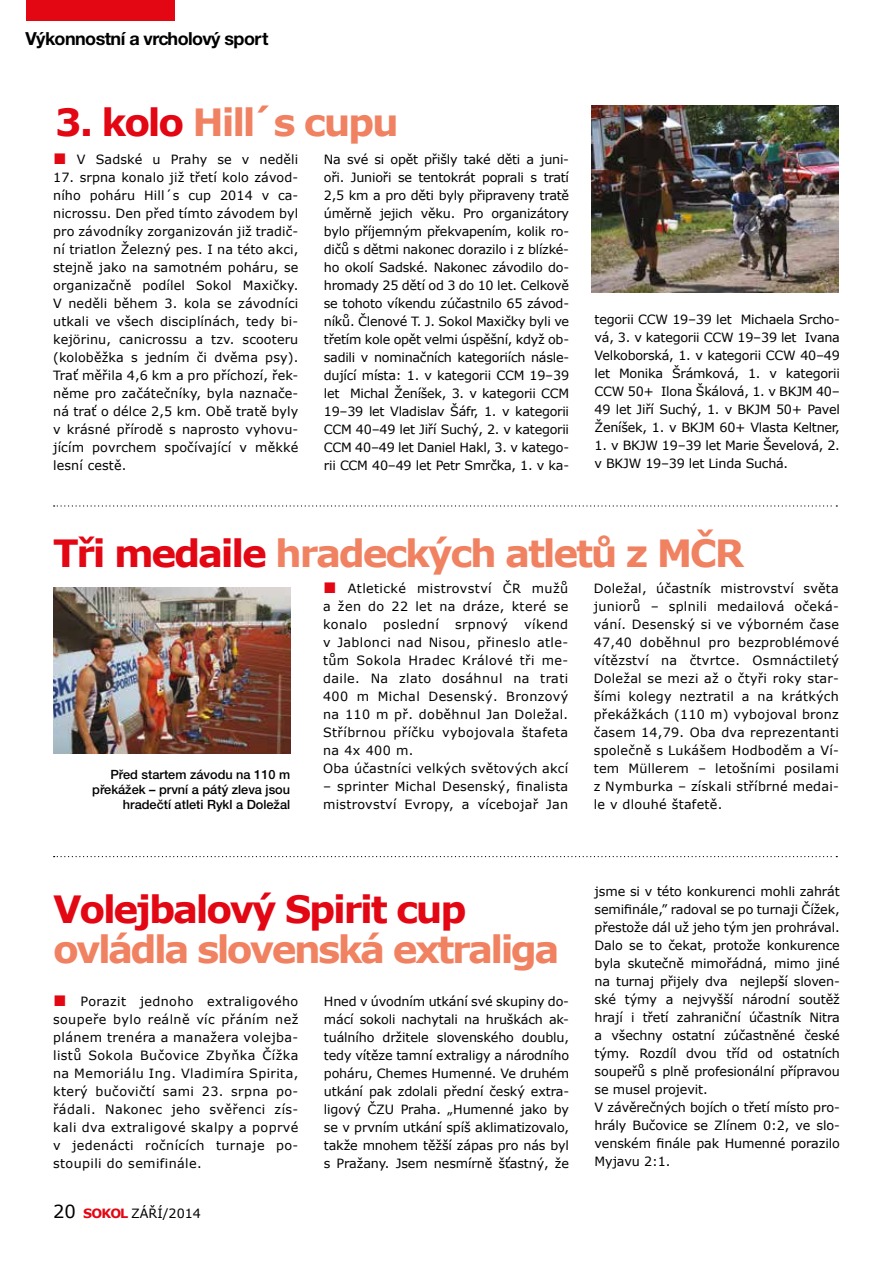
<style>
.page{position:relative;width:893px;height:1263px;background:#fff}
.page>*{position:absolute;margin:0;border:0;box-sizing:border-box;transform-origin:0 0}
.t1{font:700 37.5px "Verdana";letter-spacing:-.06em;color:#f08262}
.t2{font:700 37.5px "Verdana";letter-spacing:-.06em;color:#e30613}
.t3{font:700 18px "Helvetica Neue CE";letter-spacing:-.03em;color:#000}
.t4{font:12.75px/18px "Verdana";letter-spacing:-.01em;color:#000;text-align:justify}
.t5{font:12.75px/18px "Verdana";letter-spacing:.03em;color:#000}
.t6{font:500 12.75px/15.3px "Helvetica Neue CE";color:#000;text-align:right}
.t7{font:12.75px/18px "Verdana";letter-spacing:.02em;color:#000}
.t8{font:12.75px "Verdana";letter-spacing:.01em;color:#000}
.s1{color:#e30613}
.s2{font-family:"Franklin Gothic";font-size:22.5px;color:#e30613}
.s3{font-size:18px}
.s4{font-weight:700;color:#e30613}
</style>
<div class="page">
<div style="left:26px;top:0;width:149px;height:21px;background:#e30613"></div>
<svg style="left:54px;top:856px;width:783px;height:1px"></svg>
<svg style="left:54px;top:505px;width:783px;height:2px"></svg>
<img style="left:53px;top:588px;width:237px;height:165px">
<img style="left:592px;top:105px;width:247px;height:187px">
<h2 class="t3" style="left:26px;top:27px;width:244px">Výkonnostní a vrcholový sport</h2>
<h1 class="t1" style="left:55px;top:96px;width:345px"><span class="s1">3. kolo</span> Hill´s cupu</h1>
<p class="t8" style="left:53px;top:150px;width:247px"><span class="s2">■</span> V Sadské u Prahy se v neděli</p>
<p class="t4" style="left:53px;top:168px;width:247px">17. srpna konalo již třetí kolo závod&shy;ního poháru Hill´s cup 2014 v ca&shy;nicrossu. Den před tímto závodem byl pro závodníky zorganizován již tradič&shy;ní triatlon Železný pes. I na této akci, stejně jako na samotném poháru, se organizačně podílel Sokol Maxičky.<br>V neděli během 3. kola se závodníci utkali ve všech disciplínách, tedy bi&shy;kejörinu, canicrossu a tzv. scooteru (koloběžka s jedním či dvěma psy).<br>Trať měřila 4,6 km a pro příchozí, řek&shy;něme pro začátečníky, byla naznače&shy;ná trať o délce 2,5 km. Obě tratě byly v krásné přírodě s naprosto vyhovu&shy;jícím povrchem spočívající v měkké lesní cestě.</p>
<p class="t4" style="left:324px;top:150px;width:247px">Na své si opět přišly také děti a juni&shy;oři. Junioři se tentokrát poprali s tratí 2,5 km a pro děti byly připraveny tratě úměrně jejich věku. Pro organizátory bylo příjemným překvapením, kolik ro&shy;dičů s dětmi nakonec dorazilo i z blízké&shy;ho okolí Sadské. Nakonec závodilo do&shy;hromady 25 dětí od 3 do 10 let. Celkově se tohoto víkendu zúčastnilo 65 závod&shy;níků. Členové T. J. Sokol Maxičky byli ve třetím kole opět velmi úspěšní, když ob&shy;sadili v nominačních kategoriích násle&shy;dující místa: 1. v kategorii CCM 19–39 let Michal Ženíšek, 3. v kategorii CCM 19–39 let Vladislav Šáfr, 1. v kategorii CCM 40–49 let Jiří Suchý, 2. v kategorii CCM 40–49 let Daniel Hakl, 3. v katego&shy;rii CCM 40–49 let Petr Smrčka, 1. v ka-</p>
<p class="t4" style="left:595px;top:310px;width:247px">tegorii CCW 19–39 let Michaela Srcho&shy;vá, 3. v kategorii CCW 19–39 let Ivana Velkoborská, 1. v kategorii CCW 40–49 let Monika Šrámková, 1. v kategorii CCW 50+ Ilona Škálová, 1. v BKJM 40– 49 let Jiří Suchý, 1. v BKJM 50+ Pavel Ženíšek, 1. v BKJM 60+ Vlasta Keltner,</p>
<p class="t4" style="left:595px;top:436px;width:247px">1. v BKJW 19–39 let Marie Ševelová, 2. v BKJW 19–39 let Linda Suchá.</p>
<h1 class="t1" style="left:53px;top:526px;width:692px"><span class="s1">Tři medaile</span> hradeckých atletů z MČR</h1>
<p class="t6" style="left:92px;top:766px;width:199px">Před startem závodu na 110 m překážek – první a pátý zleva jsou hradečtí atleti Rykl a Doležal</p>
<p class="t4" style="left:323px;top:579px;width:247px"><span class="s2">■</span> Atletické mistrovství ČR mužů a žen do 22 let na dráze, které se konalo</p>
<p class="t5" style="left:323px;top:615px;width:247px;text-indent:201px">víkend v Jablonci nad Nisou, přineslo atle&shy;tům Sokola Hradec Králové tři me&shy;daile. Na zlato dosáhnul na trati<br>400 m Michal Desenský. Bronzový na 110 m př. doběhnul Jan Doležal.<br>Stříbrnou příčku vybojovala štafeta na 4x 400 m.<br>Oba účastníci velkých světových akcí</p>
<p class="t7" style="left:323px;top:777px;width:247px">– sprinter Michal Desenský, finalista mistrovství Evropy, a vícebojař Jan</p>
<p class="t5" style="left:383px;top:615px;width:57px">poslední</p>
<p class="t5" style="left:455px;top:615px;width:55px">srpnový</p>
<p class="t4" style="left:594px;top:579px;width:247px">Doležal, účastník mistrovství světa juniorů – splnili medailová očeká&shy;vání. Desenský si ve výborném čase 47,40 doběhnul pro bezproblémové vítězství na čtvrtce. Osmnáctiletý Doležal se mezi až o čtyři roky star&shy;šími kolegy neztratil a na krátkých překážkách (110 m) vybojoval bronz časem 14,79. Oba dva reprezentanti společně s Lukášem Hodboděm a Ví&shy;tem Müllerem – letošními posilami z Nymburka – získali stříbrné medai&shy;le v dlouhé štafetě.</p>
<h1 class="t2" style="left:53px;top:882px;width:415px">Volejbalový Spirit cup</h1>
<h1 class="t1" style="left:53px;top:923px;width:508px">ovládla slovenská extraliga</h1>
<p class="t4" style="left:53px;top:992px;width:247px"><span class="s2">■</span> Porazit jednoho extraligového soupeře bylo reálně víc přáním než plánem trenéra a manažera volejba&shy;listů Sokola Bučovice Zbyňka Čížka na Memoriálu Ing. Vladimíra Spirita, který bučovičtí sami 23. srpna po&shy;řádali. Nakonec jeho svěřenci zís&shy;kali dva extraligové skalpy a poprvé v jedenácti ročnících turnaje po&shy;stoupili do semifinále.</p>
<p class="t4" style="left:324px;top:992px;width:247px">Hned v úvodním utkání své skupiny do&shy;mácí sokoli nachytali na hruškách ak&shy;tuálního držitele slovenského doublu, tedy vítěze tamní extraligy a národního poháru, Chemes Humenné. Ve druhém utkání pak zdolali přední český extra&shy;ligový ČZU Praha. „Humenné jako by se v prvním utkání spíš aklimatizovalo, takže mnohem těžší zápas pro nás byl s Pražany. Jsem nesmírně šťastný, že</p>
<p class="t4" style="left:53px;top:1205px;width:149px"><span class="s3">20</span> <span class="s4">SOKOL</span> ZÁŘÍ/2014</p>
<p class="t4" style="left:595px;top:882px;width:247px;text-align:left">jsme si v této konkurenci mohli zahrát semifinále,” radoval se po turnaji Čížek, přestože dál už jeho tým jen prohrával.<br>Dalo se to čekat, protože konkurence byla skutečně mimořádná, mimo jiné na turnaj přijely dva nejlepší sloven&shy;ské týmy a nejvyšší národní soutěž hrají i třetí zahraniční účastník Nitra a všechny ostatní zúčastněné české týmy. Rozdíl dvou tříd od ostatních soupeřů s plně profesionální přípravou se musel projevit.<br>V závěrečných bojích o třetí místo pro&shy;hrály Bučovice se Zlínem 0:2, ve slo&shy;venském finále pak Humenné porazilo Myjavu 2:1.</p>
</div>
